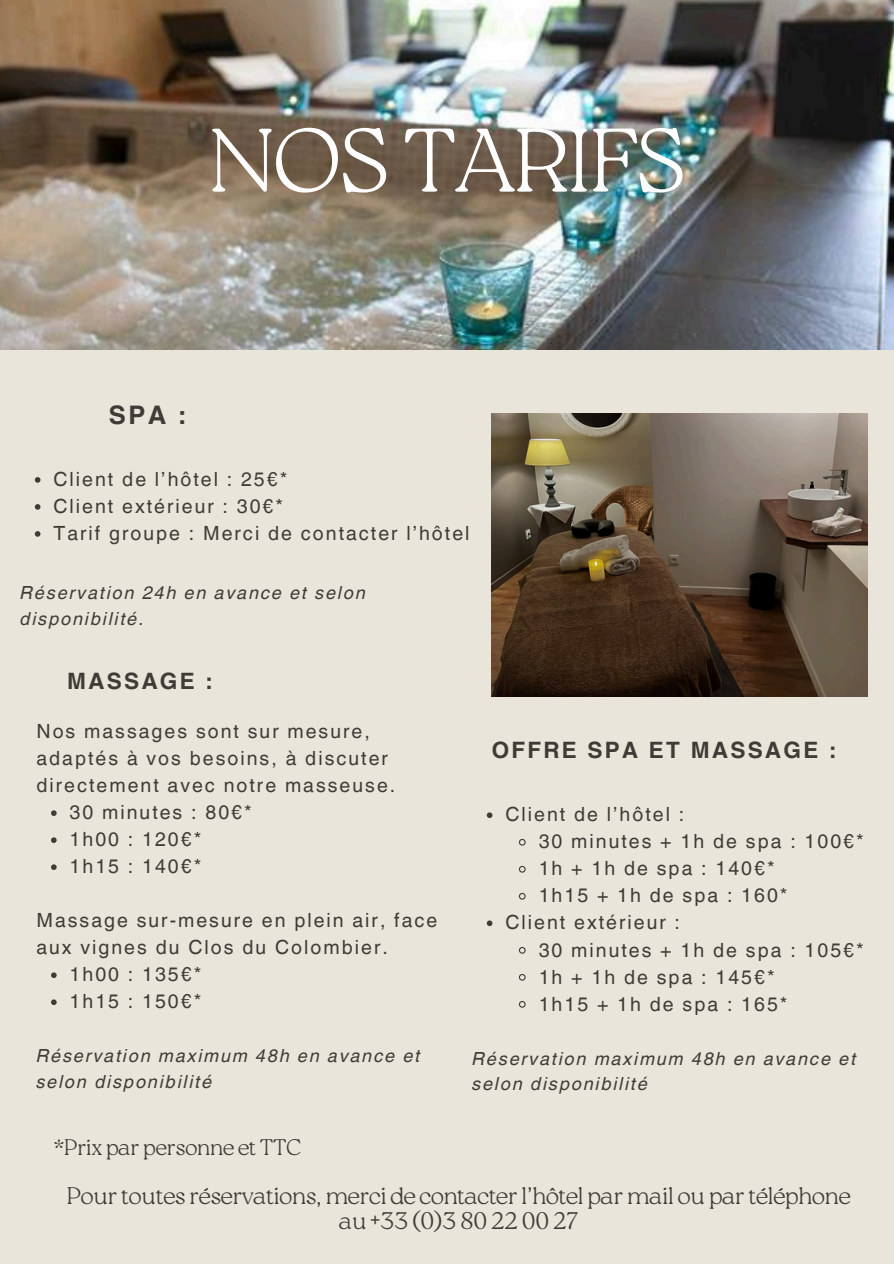
<style>
.page{position:relative;width:894px;height:1264px;background:#fff}
.page>*{position:absolute;margin:0;border:0;box-sizing:border-box;transform-origin:0 0}
.t1{font:100 90px "Roca Two";letter-spacing:-.03em;color:#fff}
.t2{font:700 25.5px "Helvetica World";color:#3f3b36}
.t3{font:100 24px/24.8px "Roca Two";letter-spacing:-.03em;color:#3f3b36;text-align:center}
.t4{font:700 22.5px "Helvetica World";letter-spacing:.105em;color:#3f3b36}
.t5{font:100 22.5px "Roca Two";letter-spacing:-.03em;color:#3f3b36}
.t6{font:19.5px/27px "Helvetica World";letter-spacing:.105em;color:#3f3b36}
.t7{font:italic 18px/25.8px "Helvetica World";letter-spacing:.105em;color:#3f3b36}
</style>
<div class="page">
<div style="left:0;top:0;width:893px;height:1263px;background:#eae5db"></div>
<img style="left:0;top:0;width:893px;height:350px">
<svg style="left:35px;top:477px;width:5px;height:5px"></svg>
<svg style="left:35px;top:504px;width:5px;height:5px"></svg>
<svg style="left:35px;top:531px;width:5px;height:5px"></svg>
<svg style="left:51px;top:810px;width:6px;height:6px"></svg>
<svg style="left:51px;top:837px;width:6px;height:6px"></svg>
<svg style="left:51px;top:864px;width:6px;height:6px"></svg>
<svg style="left:51px;top:972px;width:6px;height:6px"></svg>
<svg style="left:51px;top:999px;width:6px;height:6px"></svg>
<img style="left:491px;top:414px;width:376px;height:282px">
<svg style="left:486px;top:812px;width:6px;height:6px"></svg>
<svg style="left:518px;top:838px;width:8px;height:8px"></svg>
<svg style="left:518px;top:865px;width:8px;height:8px"></svg>
<svg style="left:518px;top:892px;width:8px;height:8px"></svg>
<svg style="left:486px;top:920px;width:6px;height:6px"></svg>
<svg style="left:518px;top:947px;width:8px;height:7px"></svg>
<svg style="left:518px;top:974px;width:8px;height:7px"></svg>
<svg style="left:518px;top:1001px;width:8px;height:7px"></svg>
<h1 class="t1" style="left:208px;top:108px;width:478px">NOS TARIFS</h1>
<p class="t2" style="left:109px;top:393px;width:78px">SPA :</p>
<p class="t6" style="left:53px;top:466px;width:235px">Client de l’hôtel : 25€*</p>
<p class="t6" style="left:53px;top:493px;width:231px">Client extérieur : 30€*</p>
<p class="t6" style="left:53px;top:520px;width:417px">Tarif groupe : Merci de contacter l’hôtel</p>
<p class="t7" style="left:20px;top:577px;width:347px">Réservation 24h en avance et selon disponibilité.</p>
<h2 class="t4" style="left:67px;top:663px;width:146px">MASSAGE :</h2>
<h4 class="t6" style="left:36px;top:718px;width:360px">Nos massages sont sur mesure, adaptés à vos besoins, à discuter directement avec notre masseuse.</h4>
<p class="t6" style="left:70px;top:799px;width:183px">30 minutes : 80€*</p>
<p class="t6" style="left:70px;top:826px;width:133px">1h00 : 120€*</p>
<p class="t6" style="left:70px;top:853px;width:133px">1h15 : 140€*</p>
<p class="t6" style="left:36px;top:907px;width:402px">Massage sur-mesure en plein air, face aux vignes du Clos du Colombier.</p>
<p class="t6" style="left:70px;top:961px;width:133px">1h00 : 135€*</p>
<p class="t6" style="left:70px;top:988px;width:133px">1h15 : 150€*</p>
<p class="t7" style="left:36px;top:1041px;width:385px">Réservation maximum 48h en avance et selon disponibilité</p>
<h4 class="t4" style="left:491px;top:731px;width:345px">OFFRE SPA ET MASSAGE :</h4>
<p class="t6" style="left:505px;top:801px;width:180px">Client de l’hôtel :</p>
<p class="t6" style="left:538px;top:828px;width:326px">30 minutes + 1h de spa : 100€*</p>
<p class="t6" style="left:538px;top:855px;width:237px">1h + 1h de spa : 140€*</p>
<p class="t6" style="left:538px;top:882px;width:250px">1h15 + 1h de spa : 160*</p>
<p class="t6" style="left:505px;top:909px;width:176px">Client extérieur :</p>
<p class="t6" style="left:538px;top:936px;width:326px">30 minutes + 1h de spa : 105€*</p>
<p class="t6" style="left:538px;top:963px;width:237px">1h + 1h de spa : 145€*</p>
<p class="t6" style="left:538px;top:990px;width:250px">1h15 + 1h de spa : 165*</p>
<p class="t7" style="left:472px;top:1043px;width:385px">Réservation maximum 48h en avance et selon disponibilité</p>
<h5 class="t5" style="left:53px;top:1133px;width:249px">*Prix par personne et TTC</h5>
<h3 class="t3" style="left:66px;top:1183px;width:785px">Pour toutes réservations, merci de contacter l’hôtel par mail ou par téléphone au +33 (0)3 80 22 00 27</h3>
</div>
